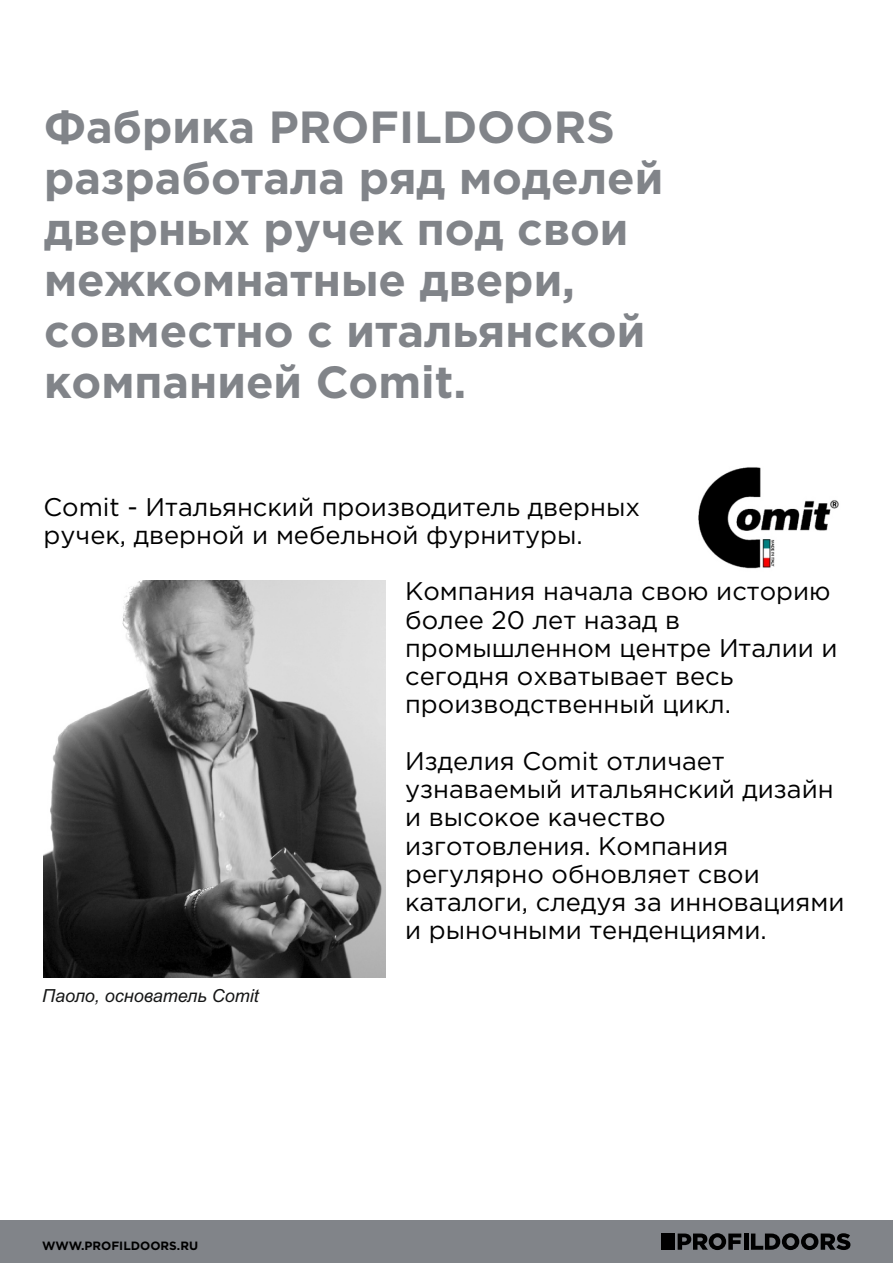
<style>
.page{position:relative;width:893px;height:1263px;background:#fff}
.page>*{position:absolute;margin:0;border:0;box-sizing:border-box;transform-origin:0 0}
.t1{font:700 45px/51px "Gotham Pro";color:#818489}
.t2{font:25.5px/28.2px "Gotham Pro";color:#000}
.t3{font:italic 18px "Arial";color:#151616}
.t4{font:700 12px "Gotham Pro";color:#000}
</style>
<div class="page">
<img style="left:698px;top:467px;width:141px;height:102px">
<img style="left:44px;top:581px;width:342px;height:397px">
<div style="left:0;top:1220px;width:893px;height:43px;background:#818489"></div>
<svg style="left:678px;top:1233px;width:63px;height:17px"></svg>
<hr style="left:744px;top:1233px;width:4px;height:17px;background:#000">
<svg style="left:751px;top:1233px;width:99px;height:17px"></svg>
<div style="left:661px;top:1233px;width:14px;height:17px;background:#000"></div>
<h1 class="t1" style="left:44px;top:105px;width:621px">Фабрика PROFILDOORS разработала ряд моделей дверных ручек под свои межкомнатные двери, совместно с итальянской компанией Comit.</h1>
<p class="t2" style="left:44px;top:494px;width:598px">Comit - Итальянский производитель дверных ручек, дверной и мебельной фурнитуры.</p>
<p class="t2" style="left:405px;top:579px;width:434px">Компания начала свою историю более 20 лет назад в промышленном центре Италии и сегодня охватывает весь производственный цикл.</p>
<p class="t2" style="left:405px;top:748px;width:441px">Изделия Comit отличает узнаваемый итальянский дизайн и высокое качество изготовления. Компания регулярно обновляет свои каталоги, следуя за инновациями и рыночными тенденциями.</p>
<p class="t3" style="left:42px;top:989px;width:218px">Паоло, основатель Comit</p>
<p class="t4" style="left:42px;top:1241px;width:157px">WWW.PROFILDOORS.RU</p>
</div>
